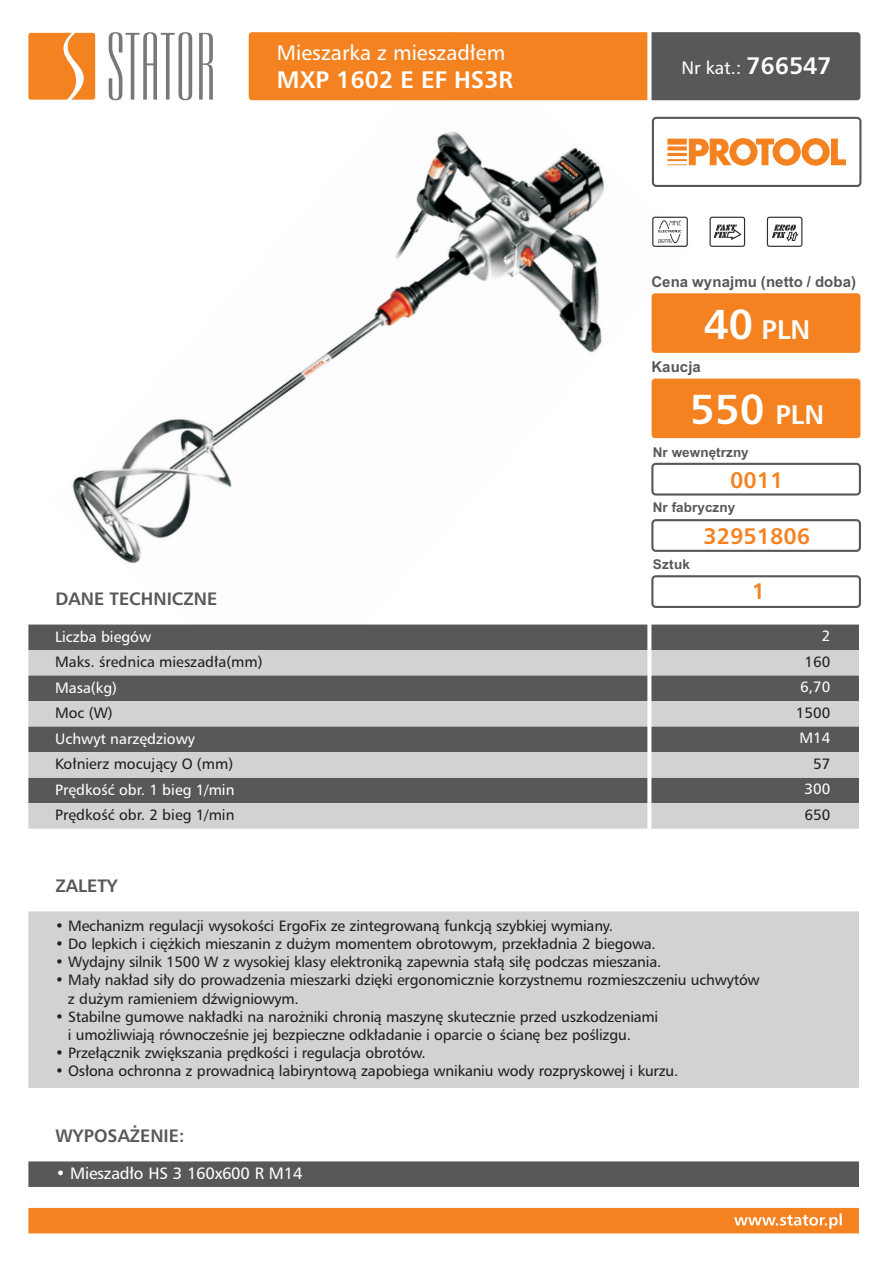
<style>
.page{position:relative;width:893px;height:1263px;background:#fff}
.page>*{position:absolute;margin:0;border:0;box-sizing:border-box;transform-origin:0 0}
.t1{font:700 42px "Humnst 777 EU";color:#fff}
.t2{font:700 27px "Humnst 777 EU";color:#fff}
.t3{font:700 24px "Humnst 777 EU";color:#fff}
.t4{font:700 22.5px "Humnst 777 EU";color:#f58220}
.t5{font:21px "Humnst 777 EU";color:#fff}
.t6{font:700 18px "Humnst 777 EU";color:#57585a}
.t7{font:18px "Humnst 777 EU";color:#fff}
.t8{font:16.5px "Humnst 777 EU";letter-spacing:-.015em;color:#fff}
.t9{font:15px/18.1px "Humnst 777 EU";letter-spacing:-.015em;color:#231f20}
.t10{font:15px "Humnst 777 EU";color:#fff}
.t11{font:700 15px "Arial";color:#57585a}
.t12{font:700 13.5px "Arial";color:#57585a}
.s1{font-weight:700;font-size:24px}
.s2{font-size:42px}
.s3{font-size:27px}
</style>
<div class="page">
<svg style="left:767px;top:217px;width:35px;height:30px"></svg>
<img style="left:72px;top:40px;width:619px;height:524px">
<svg style="left:249px;top:32px;width:611px;height:68px;background:#bf7435"></svg>
<svg style="left:28px;top:33px;width:75px;height:67px"></svg>
<svg style="left:109px;top:32px;width:104px;height:68px"></svg>
<div style="left:28px;top:911px;width:831px;height:177px;background:#d1d2d4"></div>
<div style="left:28px;top:1161px;width:831px;height:26px;background:#57585a"></div>
<div style="left:28px;top:1208px;width:831px;height:25px;background:#f58220"></div>
<svg style="left:28px;top:624px;width:831px;height:205px;background:#959698"></svg>
<div style="left:652px;top:379px;width:208px;height:59px;background:#f58220;border-radius:3px"></div>
<div style="left:652px;top:293px;width:208px;height:60px;background:#f58220;border-radius:3px"></div>
<svg style="left:667px;top:138px;width:179px;height:28px"></svg>
<div style="left:652px;top:117px;width:209px;height:70px;border:2px solid #57585a;border-radius:3px"></div>
<div style="left:651px;top:463px;width:210px;height:32px;border:2px solid #57585a;border-radius:3px"></div>
<div style="left:651px;top:519px;width:210px;height:33px;border:2px solid #57585a;border-radius:3px"></div>
<div style="left:651px;top:575px;width:210px;height:33px;border:2px solid #57585a;border-radius:3px"></div>
<svg style="left:709px;top:217px;width:36px;height:30px"></svg>
<svg style="left:652px;top:217px;width:36px;height:30px"></svg>
<h3 class="t5" style="left:277px;top:44px;width:230px">Mieszarka z mieszad³em</h3>
<h3 class="t3" style="left:277px;top:70px;width:238px">MXP 1602 E EF HS3R</h3>
<p class="t6" style="left:56px;top:591px;width:163px">DANE TECHNICZNE</p>
<p class="t10" style="left:55px;top:630px;width:98px">Liczba biegów</p>
<p class="t10" style="left:55px;top:681px;width:63px">Masa(kg)</p>
<p class="t10" style="left:55px;top:732px;width:141px">Uchwyt narzêdziowy</p>
<p class="t10" style="left:55px;top:783px;width:181px">Prêdkoœæ obr. 1 bieg 1/min</p>
<p class="t9" style="left:55px;top:654px;width:209px">Maks. œrednica mieszad³a(mm)</p>
<p class="t9" style="left:55px;top:705px;width:59px">Moc (W)</p>
<p class="t9" style="left:55px;top:756px;width:180px">Ko³nierz mocuj¹cy O (mm)</p>
<p class="t9" style="left:55px;top:807px;width:181px">Prêdkoœæ obr. 2 bieg 1/min</p>
<p class="t6" style="left:56px;top:878px;width:64px">ZALETY</p>
<p class="t7" style="left:681px;top:61px;width:152px">Nr kat.: <span class="s1">766547</span></p>
<p class="t11" style="left:651px;top:276px;width:206px">Cena wynajmu (netto / doba)</p>
<h2 class="t2" style="left:704px;top:318px;width:108px"><span class="s2">40</span> PLN</h2>
<p class="t11" style="left:651px;top:361px;width:51px">Kaucja</p>
<h1 class="t1" style="left:690px;top:393px;width:136px">550 <span class="s3">PLN</span></h1>
<p class="t12" style="left:653px;top:447px;width:97px">Nr wewnêtrzny</p>
<h3 class="t4" style="left:730px;top:471px;width:55px">0011</h3>
<p class="t12" style="left:653px;top:503px;width:84px">Nr fabryczny</p>
<p class="t12" style="left:653px;top:559px;width:39px">Sztuk</p>
<h3 class="t4" style="left:703px;top:527px;width:108px">32951806</h3>
<h3 class="t4" style="left:752px;top:583px;width:15px">1</h3>
<p class="t10" style="left:822px;top:630px;width:10px">2</p>
<p class="t9" style="left:804px;top:654px;width:27px">160</p>
<p class="t10" style="left:800px;top:681px;width:32px">6,70</p>
<p class="t10" style="left:799px;top:732px;width:32px">M14</p>
<p class="t9" style="left:796px;top:705px;width:36px">1500</p>
<p class="t9" style="left:813px;top:756px;width:19px">57</p>
<p class="t10" style="left:804px;top:783px;width:27px">300</p>
<p class="t9" style="left:804px;top:807px;width:27px">650</p>
<p class="t9" style="left:55px;top:918px;width:559px">• Mechanizm regulacji wysokoœci ErgoFix ze zintegrowan¹ funkcj¹ szybkiej wymiany.</p>
<p class="t9" style="left:55px;top:936px;width:602px">• Do lepkich i ciê¿kich mieszanin z du¿ym momentem obrotowym, przek³adnia 2 biegowa.</p>
<p class="t9" style="left:55px;top:954px;width:608px">• Wydajny silnik 1500 W z wysokiej klasy elektronik¹ zapewnia sta³¹ si³ê podczas mieszania.</p>
<p class="t9" style="left:68px;top:972px;width:693px;text-indent:-13px">• Ma³y nak³ad si³y do prowadzenia mieszarki dziêki ergonomicznie korzystnemu rozmieszczeniu uchwytów z du¿ym ramieniem dŸwigniowym.</p>
<p class="t9" style="left:68px;top:1008px;width:592px;text-indent:-13px">• Stabilne gumowe nak³adki na naro¿niki chroni¹ maszynê skutecznie przed uszkodzeniami i umo¿liwiaj¹ równoczeœnie jej bezpieczne odk³adanie i oparcie o œcianê bez poœlizgu.</p>
<p class="t9" style="left:55px;top:1045px;width:372px">• Prze³¹cznik zwiêkszania prêdkoœci i regulacja obrotów.</p>
<p class="t9" style="left:55px;top:1063px;width:625px">• Os³ona ochronna z prowadnic¹ labiryntow¹ zapobiega wnikaniu wody rozpryskowej i kurzu.</p>
<p class="t6" style="left:56px;top:1128px;width:130px">WYPOSAÝENIE:</p>
<p class="t8" style="left:56px;top:1166px;width:248px">• Mieszad³o HS 3 160x600 R M14</p>
</div>
